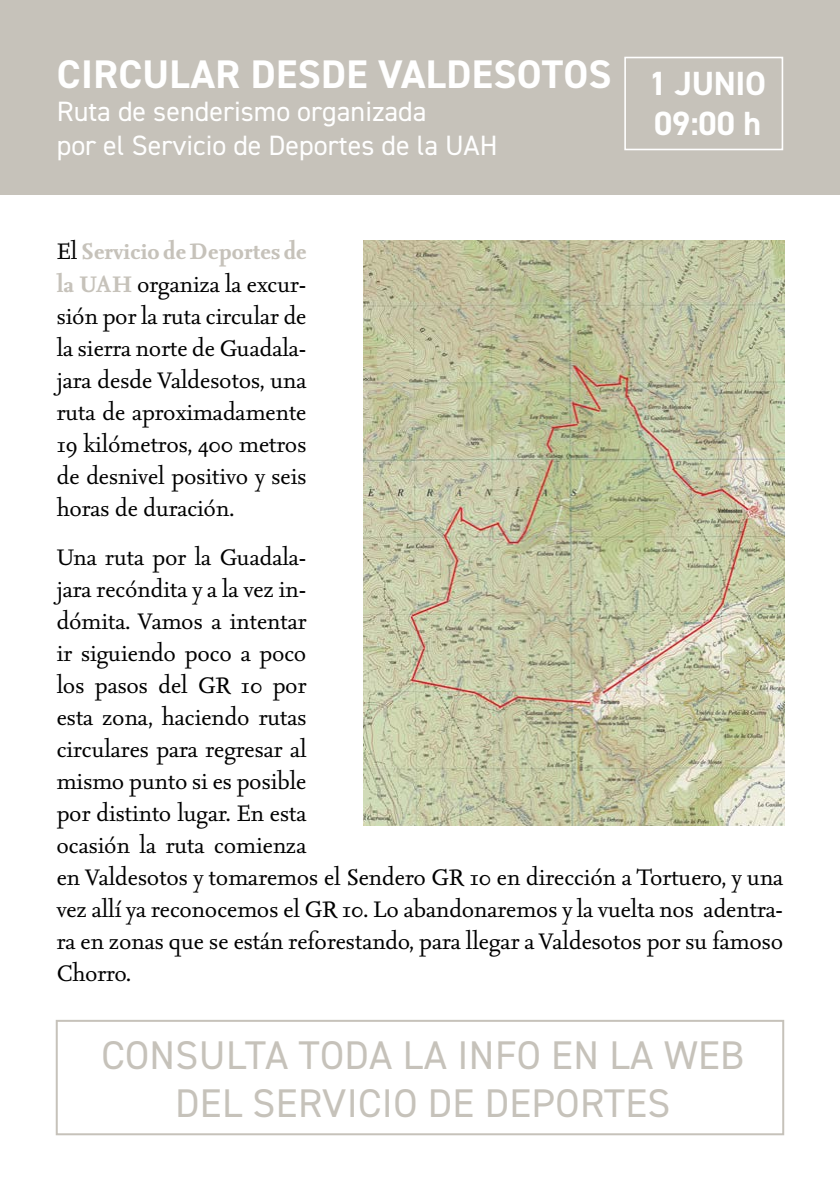
<style>
.page{position:relative;width:840px;height:1191px;background:#fff}
.page>*{position:absolute;margin:0;border:0;box-sizing:border-box;transform-origin:0 0}
.t1{font:40px/48.2px "DIN2014";letter-spacing:.01em;color:#c6c2ba;text-align:center}
.t2{font:700 40px "DIN2014";letter-spacing:.01em;color:#fff}
.t3{font:700 33.6px/40.4px "DIN2014";letter-spacing:-.01em;color:#fff}
.t4{font:28px/33.6px "DIN2014";color:#fff}
.t5{font:27px/32px "Seria Pro";color:#000;text-align:justify}
.s1{font-weight:700;color:#c6c2ba}
</style>
<div class="page">
<div style="left:0;top:0;width:839px;height:195px;background:#c6c2ba"></div>
<div style="left:624px;top:57px;width:158px;height:93px;border:2px solid #fff"></div>
<div style="left:56px;top:1019px;width:727px;height:116px;border:2px solid #c6c2ba"></div>
<img style="left:363px;top:240px;width:420px;height:585px">
<h1 class="t2" style="left:57px;top:47px;width:556px">CIRCULAR DESDE VALDESOTOS</h1>
<p class="t4" style="left:57px;top:94px;width:442px">Ruta de senderismo organizada<br>por el Servicio de Deportes de la UAH</p>
<p class="t3" style="left:648px;top:63px;width:119px">1 JUNIO<br>09:00 h</p>
<p class="t5" style="left:57px;top:235px;width:251px">El <span class="s1">Servicio de Deportes de la UAH</span> organiza la excur&shy;sión por la ruta circular de la sierra norte de Guadala&shy;jara desde Valdesotos, una ruta de aproximadamente 19 kilómetros, 400 metros de desnivel positivo y seis horas de duración.</p>
<p class="t5" style="left:57px;top:540px;width:727px;text-align:left">Una ruta por la Guadala-<br>jara recóndita y a la vez in-<br>dómita. Vamos a intentar<br>ir siguiendo poco a poco<br>los pasos del GR 10 por<br>esta zona, haciendo rutas<br>circulares para regresar al<br>mismo punto si es posible<br>por distinto lugar. En esta<br>ocasión la ruta comienza<br>en Valdesotos y tomaremos el Sendero GR 10 en dirección a Tortuero, y una vez allí ya reconocemos el GR 10. Lo abandonaremos y la vuelta nos adentra&shy;ra en zonas que se están reforestando, para llegar a Valdesotos por su famoso Chorro.</p>
<h1 class="t1" style="left:101px;top:1030px;width:644px">CONSULTA TODA LA INFO EN LA WEB<br>DEL SERVICIO DE DEPORTES</h1>
</div>
